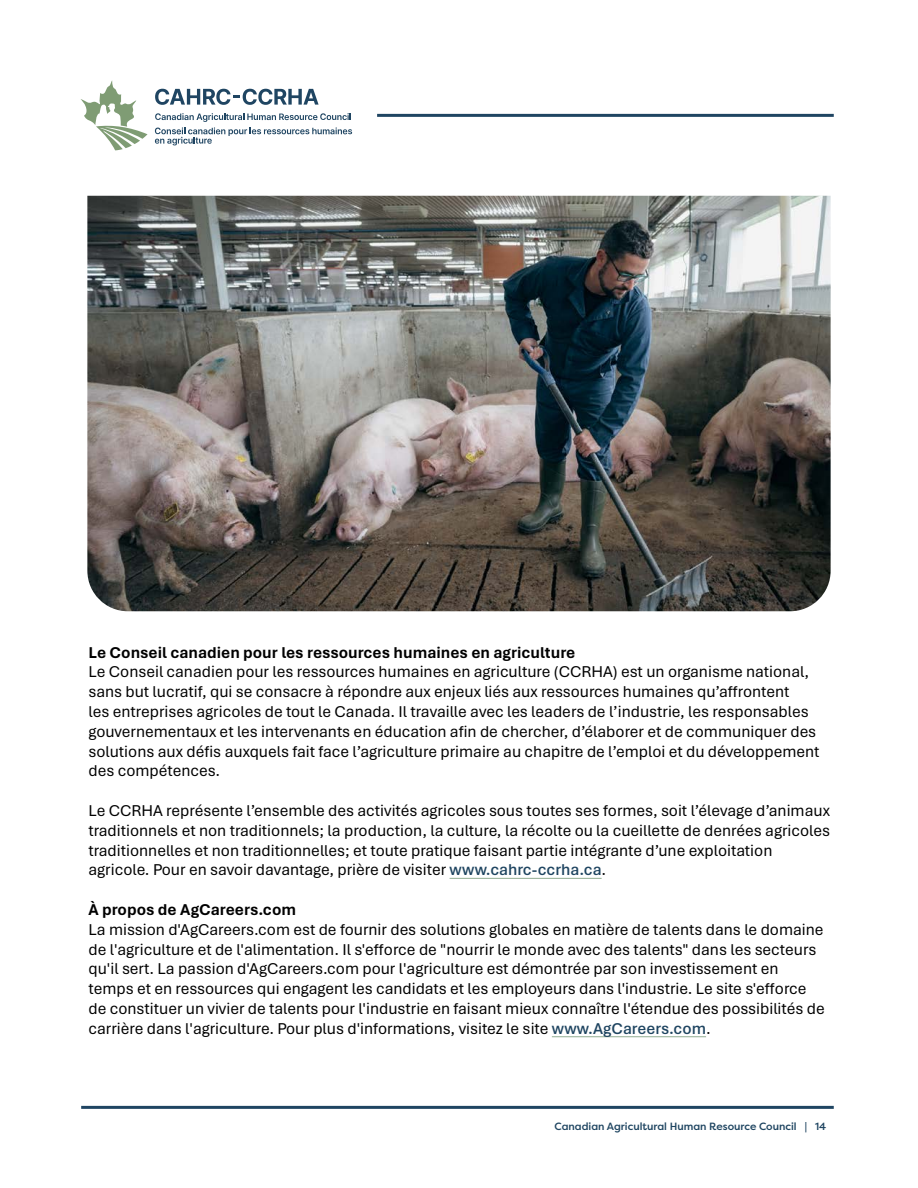
<style>
.page{position:relative;width:918px;height:1188px;background:#fff}
.page>*{position:absolute;margin:0;border:0;box-sizing:border-box;transform-origin:0 0}
.t1{font:16.5px/19.8px "Aptos";color:#000}
.t2{font:700 16.5px "Aptos";color:#000}
.t3{font:500 10.5px "Filson Pro";color:#1f4561}
.s1{font-weight:600;color:#1f4561}
</style>
<div class="page">
<svg style="left:155px;top:113px;width:197px;height:32px"></svg>
<svg style="left:155px;top:89px;width:164px;height:16px"></svg>
<svg style="left:80px;top:80px;width:68px;height:70px"></svg>
<hr style="left:377px;top:114px;width:457px;height:3px;background:#1f4562">
<hr style="left:81px;top:1106px;width:753px;height:3px;background:#1f4562">
<hr style="left:450px;top:878px;width:152px;height:1px;background:#92ad93">
<hr style="left:552px;top:1036px;width:154px;height:1px;background:#92ad93">
<img style="left:87px;top:196px;width:744px;height:415px">
<p class="t2" style="left:88px;top:641px;width:489px">Le Conseil canadien pour les ressources humaines en agriculture</p>
<p class="t1" style="left:88px;top:661px;width:733px">Le Conseil canadien pour les ressources humaines en agriculture (CCRHA) est un organisme national, sans but lucratif, qui se consacre à répondre aux enjeux liés aux ressources humaines qu’affrontent<br>les entreprises agricoles de tout le Canada. Il travaille avec les leaders de l’industrie, les responsables gouvernementaux et les intervenants en éducation afin de chercher, d’élaborer et de communiquer des solutions aux défis auxquels fait face l’agriculture primaire au chapitre de l’emploi et du développement des compétences.</p>
<p class="t1" style="left:88px;top:800px;width:743px">Le CCRHA représente l’ensemble des activités agricoles sous toutes ses formes, soit l’élevage d’animaux traditionnels et non traditionnels; la production, la culture, la récolte ou la cueillette de denrées agricoles traditionnelles et non traditionnelles; et toute pratique faisant partie intégrante d’une exploitation agricole. Pour en savoir davantage, prière de visiter <span class="s1">www.cahrc-ccrha.ca</span>.</p>
<p class="t2" style="left:88px;top:898px;width:209px">À propos de AgCareers.com</p>
<p class="t1" style="left:88px;top:919px;width:738px">La mission d'AgCareers.com est de fournir des solutions globales en matière de talents dans le domaine de l'agriculture et de l'alimentation. Il s'efforce de "nourrir le monde avec des talents" dans les secteurs qu'il sert. La passion d'AgCareers.com pour l'agriculture est démontrée par son investissement en temps et en ressources qui engagent les candidats et les employeurs dans l'industrie. Le site s'efforce de constituer un vivier de talents pour l'industrie en faisant mieux connaître l'étendue des possibilités de carrière dans l'agriculture. Pour plus d'informations, visitez le site <span class="s1">www.AgCareers.com</span>.</p>
<p class="t3" style="left:555px;top:1119px;width:273px">Canadian Agricultural Human Resource Council | 14</p>
</div>
